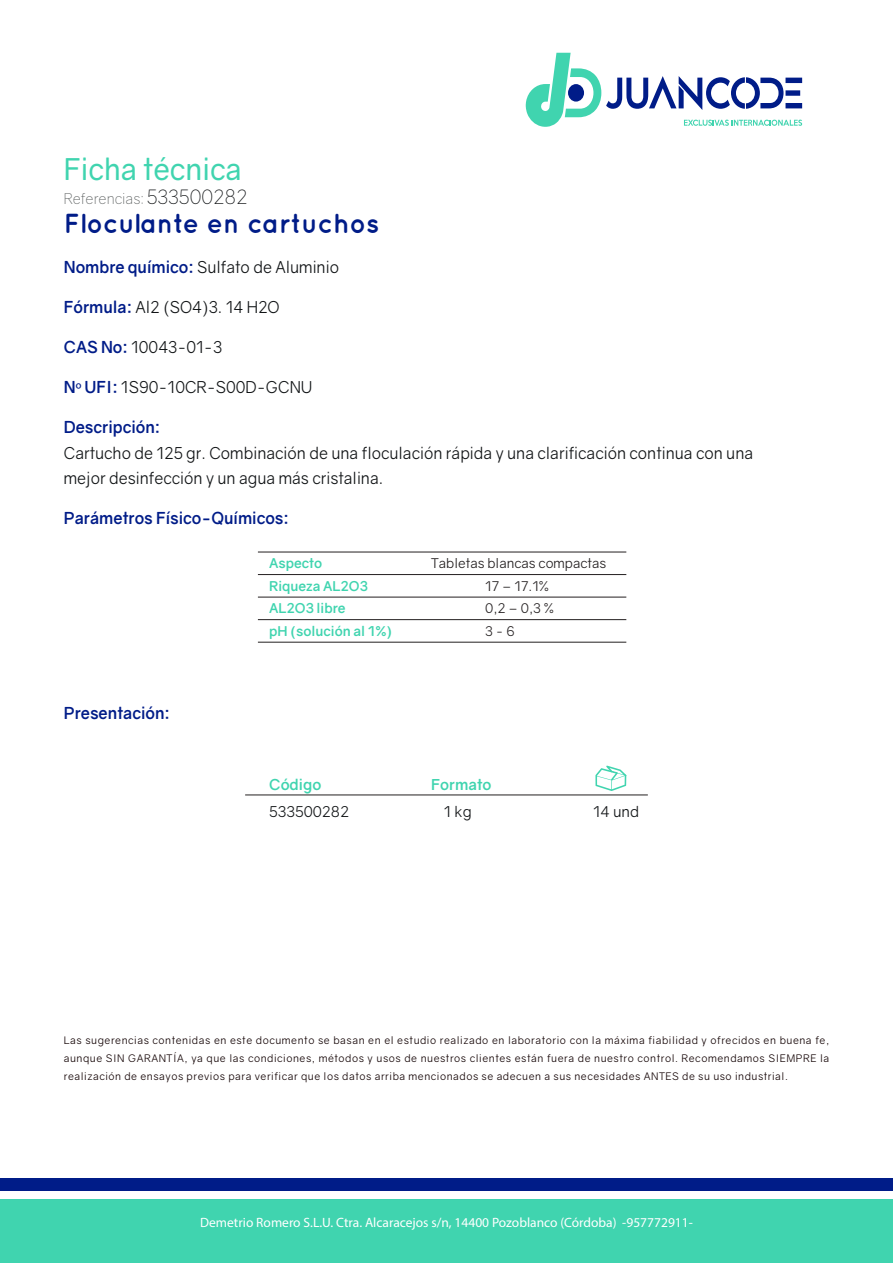
<style>
.page{position:relative;width:893px;height:1263px;background:#fff}
.page>*{position:absolute;margin:0;border:0;box-sizing:border-box;transform-origin:0 0}
.t1{font:30.15px "Gravity";color:#40d4af}
.t2{font:700 27.6px "Quicksand";color:#001c88}
.t3{font:16.5px/25.8px "Gravity";color:#111416}
.t4{font:700 16.5px "Gravity";color:#001c88}
.t5{font:300 15px "Gravity";color:#595d5d}
.t6{font:15px "Gravity";color:#111416}
.t7{font:700 15px "Gravity";color:#40d4af}
.t8{font:13.5px "Myriad Pro";color:#fff}
.t9{font:700 13.5px "Gravity";color:#40d4af}
.t10{font:13.5px "Gravity";color:#231f20}
.t11{font:10.5px/18px "Gravity";letter-spacing:.05em;color:#130304;text-align:justify}
.s1{font-size:20.1px;color:#111416}
.s2{font-weight:700;color:#001c88}
.s3{font-family:"Myriad Pro";color:#001c88}
</style>
<div class="page">
<svg style="left:526px;top:53px;width:276px;height:74px"></svg>
<div style="left:0;top:1199px;width:893px;height:64px;background:#40d4af"></div>
<div style="left:0;top:1178px;width:893px;height:13px;background:#001c88"></div>
<hr style="left:258px;top:552px;width:368px;height:1px;background:#231f20">
<hr style="left:258px;top:574px;width:368px;height:1px;background:#231f20">
<hr style="left:258px;top:597px;width:368px;height:1px;background:#231f20">
<hr style="left:258px;top:619px;width:368px;height:1px;background:#231f20">
<hr style="left:258px;top:642px;width:368px;height:1px;background:#231f20">
<hr style="left:245px;top:795px;width:403px;height:1px;background:#231f20">
<svg style="left:595px;top:766px;width:31px;height:25px"></svg>
<h1 class="t1" style="left:64px;top:151px;width:180px">Ficha técnica</h1>
<h3 class="t5" style="left:64px;top:190px;width:185px">Referencias: <span class="s1">533500282</span></h3>
<h2 class="t2" style="left:64px;top:207px;width:317px">Floculante en cartuchos</h2>
<h3 class="t3" style="left:64px;top:254px;width:277px"><span class="s2">Nombre químico:</span> Sulfato de Aluminio</h3>
<h3 class="t3" style="left:64px;top:294px;width:217px"><span class="s2">Fórmula:</span> Al2 (SO4)3. 14 H2O</h3>
<h3 class="t3" style="left:64px;top:334px;width:160px"><span class="s2">CAS No:</span> 10043-01-3</h3>
<h3 class="t3" style="left:64px;top:374px;width:250px"><span class="s2">N</span><span class="s3">º</span> <span class="s2">UFI:</span> 1S90-10CR-S00D-GCNU</h3>
<h3 class="t4" style="left:64px;top:416px;width:98px">Descripción:</h3>
<h3 class="t3" style="left:64px;top:440px;width:691px">Cartucho de 125 gr. Combinación de una floculación rápida y una clarificación continua con una mejor desinfección y un agua más cristalina.</h3>
<h3 class="t4" style="left:64px;top:508px;width:227px">Parámetros Físico-Químicos:</h3>
<h3 class="t4" style="left:64px;top:703px;width:108px">Presentación:</h3>
<p class="t9" style="left:269px;top:555px;width:55px">Aspecto</p>
<p class="t10" style="left:431px;top:555px;width:177px">Tabletas blancas compactas</p>
<p class="t9" style="left:269px;top:577px;width:100px">Riqueza AL2O3</p>
<p class="t10" style="left:485px;top:578px;width:66px">17 – 17.1%</p>
<p class="t9" style="left:269px;top:600px;width:78px">AL2O3 libre</p>
<p class="t10" style="left:485px;top:600px;width:70px">0,2 – 0,3 %</p>
<p class="t9" style="left:269px;top:622px;width:125px">pH (solución al 1%)</p>
<p class="t10" style="left:485px;top:623px;width:31px">3 - 6</p>
<h3 class="t7" style="left:269px;top:775px;width:54px">Código</h3>
<h3 class="t7" style="left:431px;top:775px;width:62px">Formato</h3>
<h3 class="t6" style="left:269px;top:802px;width:81px">533500282</h3>
<h3 class="t6" style="left:444px;top:802px;width:29px">1 kg</h3>
<h3 class="t6" style="left:593px;top:802px;width:47px">14 und</h3>
<p class="t11" style="left:64px;top:1031px;width:767px">Las sugerencias contenidas en este documento se basan en el estudio realizado en laboratorio con la máxima fiabilidad y ofrecidos en buena fe, aunque SIN GARANTÍA, ya que las condiciones, métodos y usos de nuestros clientes están fuera de nuestro control. Recomendamos SIEMPRE la realización de ensayos previos para verificar que los datos arriba mencionados se adecuen a sus necesidades ANTES de su uso industrial.</p>
<p class="t8" style="left:200px;top:1214px;width:494px">Demetrio Romero S.L.U. Ctra. Alcaracejos s/n, 14400 Pozoblanco (Córdoba) -957772911-</p>
</div>
